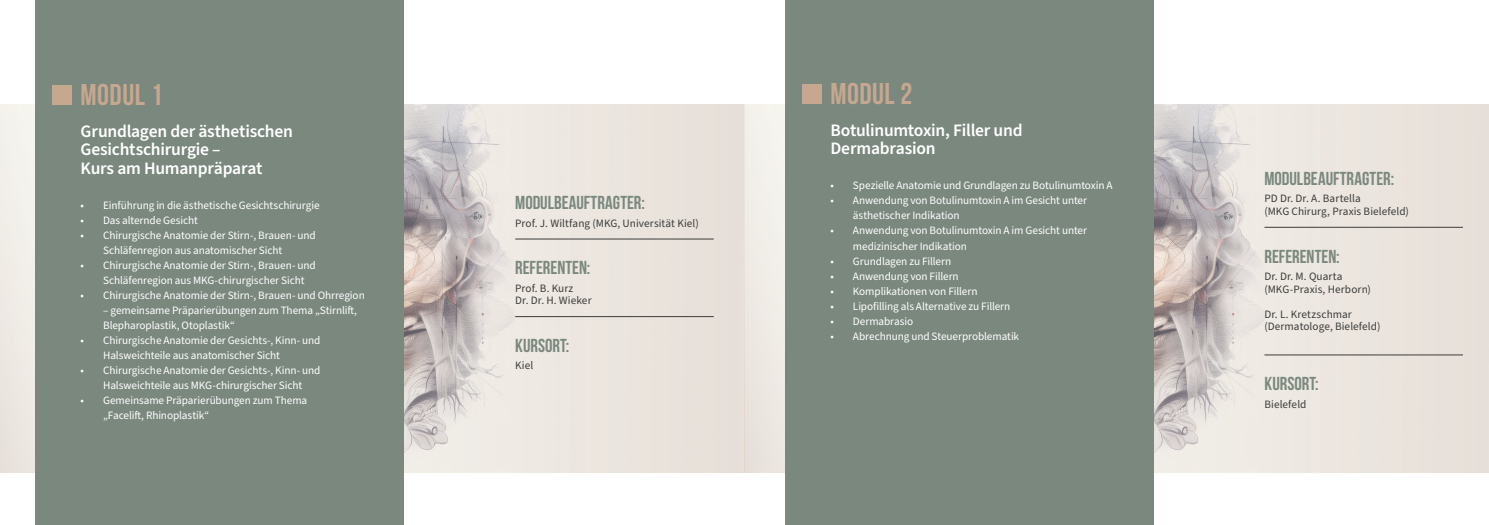
<style>
.page{position:relative;width:1489px;height:525px;background:#fff}
.page>*{position:absolute;margin:0;border:0;box-sizing:border-box;transform-origin:0 0}
.t1{font:30px "Bebas Neue";letter-spacing:.015em;color:#c6a78f}
.t2{font:18.75px "Bebas Neue";color:#7a887e}
.t3{font:600 17.5px/18.8px "Source Sans Pro";letter-spacing:-.015em;color:#fff}
.t4{font:11.25px/15px "Source Sans Pro";letter-spacing:-.01em;color:#fff}
.t5{font:11.25px/12.5px "Source Sans Pro";letter-spacing:.005em;color:#3c3c3b}
</style>
<div class="page">
<img style="left:0;top:104px;width:1488px;height:368px">
<div style="left:35px;top:0;width:369px;height:524px;background:#7a887e"></div>
<div style="left:53px;top:85px;width:19px;height:20px;background:#c6a78f"></div>
<hr style="left:515px;top:239px;width:198px;height:1px;background:#3c3c3b">
<hr style="left:515px;top:316px;width:198px;height:1px;background:#3c3c3b">
<div style="left:785px;top:0;width:368px;height:524px;background:#7a887e"></div>
<div style="left:802px;top:84px;width:20px;height:20px;background:#c6a78f"></div>
<hr style="left:1264px;top:227px;width:198px;height:1px;background:#3c3c3b">
<hr style="left:1264px;top:354px;width:198px;height:1px;background:#3c3c3b">
<h1 class="t1" style="left:81px;top:78px;width:83px">MODUL 1</h1>
<h3 class="t3" style="left:81px;top:122px;width:214px">Grundlagen der ästhetischen<br>Gesichtschirurgie –<br>Kurs am Humanpräparat</h3>
<p class="t4" style="left:81px;top:198px;width:240px">• Einführung in die ästhetische Gesichtschirurgie</p>
<p class="t4" style="left:81px;top:213px;width:119px">• Das alternde Gesicht</p>
<p class="t4" style="left:103px;top:228px;width:214px;text-indent:-22px">• Chirurgische Anatomie der Stirn-, Brauen- und<br>Schläfenregion aus anatomischer Sicht</p>
<p class="t4" style="left:103px;top:258px;width:214px;text-indent:-22px">• Chirurgische Anatomie der Stirn-, Brauen- und<br>Schläfenregion aus MKG-chirurgischer Sicht</p>
<p class="t4" style="left:81px;top:288px;width:286px">• Chirurgische Anatomie der Stirn-, Brauen- und Ohrregion</p>
<p class="t4" style="left:103px;top:303px;width:255px">– gemeinsame Präparierübungen zum Thema „Stirnlift,<br>Blepharoplastik, Otoplastik“</p>
<p class="t4" style="left:103px;top:333px;width:219px;text-indent:-22px">• Chirurgische Anatomie der Gesichts-, Kinn- und<br>Halsweichteile aus anatomischer Sicht</p>
<p class="t4" style="left:81px;top:363px;width:241px;text-align:center">• Chirurgische Anatomie der Gesichts-, Kinn- und<br>Halsweichteile aus MKG-chirurgischer Sicht</p>
<p class="t4" style="left:103px;top:393px;width:205px;text-indent:-22px">• Gemeinsame Präparierübungen zum Thema „Facelift, Rhinoplastik“</p>
<h2 class="t2" style="left:515px;top:192px;width:131px">MODULBEAUFTRAGTER:</h2>
<p class="t5" style="left:515px;top:217px;width:185px">Prof. J. Wiltfang (MKG, Universität Kiel)</p>
<h2 class="t2" style="left:515px;top:257px;width:77px">REFERENTEN:</h2>
<p class="t5" style="left:515px;top:282px;width:78px">Prof. B. Kurz<br>Dr. Dr. H. Wieker</p>
<h2 class="t2" style="left:515px;top:335px;width:56px">KURSORT:</h2>
<p class="t5" style="left:515px;top:359px;width:20px">Kiel</p>
<h1 class="t1" style="left:830px;top:77px;width:83px">MODUL 2</h1>
<h3 class="t3" style="left:830px;top:121px;width:194px">Botulinumtoxin, Filler und<br>Dermabrasion</h3>
<p class="t4" style="left:830px;top:178px;width:284px">• Spezielle Anatomie und Grundlagen zu Botulinumtoxin A</p>
<p class="t4" style="left:853px;top:193px;width:235px;text-indent:-22px">• Anwendung von Botulinumtoxin A im Gesicht unter ästhetischer Indikation</p>
<p class="t4" style="left:853px;top:223px;width:235px;text-indent:-22px">• Anwendung von Botulinumtoxin A im Gesicht unter medizinischer Indikation</p>
<p class="t4" style="left:830px;top:253px;width:122px">• Grundlagen zu Fillern</p>
<p class="t4" style="left:830px;top:268px;width:130px">• Anwendung von Fillern</p>
<p class="t4" style="left:830px;top:283px;width:149px">• Komplikationen von Fillern</p>
<p class="t4" style="left:830px;top:298px;width:181px">• Lipofilling als Alternative zu Fillern</p>
<p class="t4" style="left:830px;top:313px;width:84px">• Dermabrasio</p>
<p class="t4" style="left:830px;top:328px;width:190px">• Abrechnung und Steuerproblematik</p>
<h2 class="t2" style="left:1264px;top:168px;width:131px">MODULBEAUFTRAGTER:</h2>
<p class="t5" style="left:1264px;top:193px;width:146px">PD Dr. Dr. A. Bartella<br>(MKG Chirurg, Praxis Bielefeld)</p>
<h2 class="t2" style="left:1264px;top:245px;width:77px">REFERENTEN:</h2>
<p class="t5" style="left:1264px;top:270px;width:108px">Dr. Dr. M. Quarta (MKG-Praxis, Herborn)</p>
<p class="t5" style="left:1264px;top:308px;width:118px">Dr. L. Kretzschmar (Dermatologe, Bielefeld)</p>
<h2 class="t2" style="left:1264px;top:373px;width:56px">KURSORT:</h2>
<p class="t5" style="left:1264px;top:398px;width:44px">Bielefeld</p>
</div>
